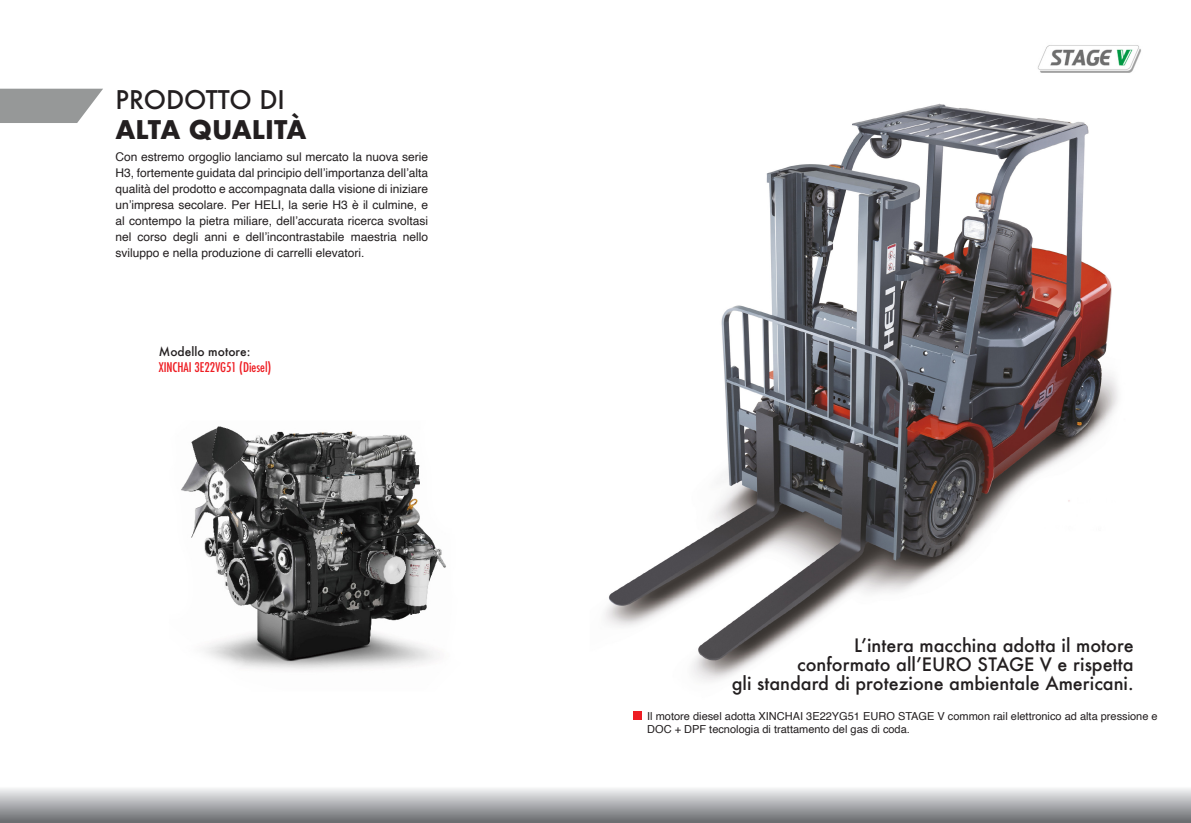
<style>
.page{position:relative;width:1191px;height:823px;background:#fff}
.page>*{position:absolute;margin:0;border:0;box-sizing:border-box;transform-origin:0 0}
.t1{font:700 25px "Futura";color:#231f20}
.t2{font:500 25px "Futura";color:#231f20}
.t3{font:500 18px "Futura";color:#231f20}
.t4{font:500 condensed 13px "Futura";color:#ee1d23}
.t5{font:12px/16px "Helvetica";color:#231f20;text-align:justify}
.t6{font:500 12px "Futura";color:#231f20}
.t7{font:11px/13.2px "Helvetica";color:#231f20}
</style>
<div class="page">
<img style="left:181px;top:426px;width:265px;height:245px">
<img style="left:605px;top:103px;width:513px;height:578px">
<svg style="left:0;top:89px;width:103px;height:34px;background:#a3a4a4"></svg>
<div style="left:0;top:780px;width:1191px;height:42px;background:linear-gradient(to bottom,#fff,#6e7074)"></div>
<div style="left:633px;top:711px;width:8px;height:8px;background:#ee1d23"></div>
<img style="left:1037px;top:45px;width:104px;height:28px">
<p class="t2" style="left:116px;top:83px;width:171px">PRODOTTO DI</p>
<p class="t1" style="left:116px;top:112px;width:192px">ALTA QUALITÀ</p>
<p class="t5" style="left:116px;top:149px;width:314px">Con estremo orgoglio lanciamo sul mercato la nuova serie H3, fortemente guidata dal principio dell’importanza dell’alta qualità del prodotto e accompagnata dalla visione di iniziare un’impresa secolare. Per HELI, la serie H3 è il culmine, e al contempo la pietra miliare, dell’accurata ricerca svoltasi nel corso degli anni e dell’incontrastabile maestria nello sviluppo e nella produzione di carrelli elevatori.</p>
<p class="t6" style="left:159px;top:343px;width:93px">Modello motore:</p>
<p class="t4" style="left:159px;top:358px;width:114px">XINCHAI 3E22VG51 (Diesel)</p>
<p class="t3" style="left:854px;top:632px;width:281px">L’intera macchina adotta il motore</p>
<p class="t3" style="left:797px;top:651px;width:338px">conformato all’EURO STAGE V e rispetta</p>
<p class="t3" style="left:731px;top:670px;width:403px">gli standard di protezione ambientale Americani.</p>
<p class="t7" style="left:647px;top:709px;width:512px">Il motore diesel adotta XINCHAI 3E22YG51 EURO STAGE V common rail elettronico ad alta pressione e<br>DOC + DPF tecnologia di trattamento del gas di coda.</p>
</div>
